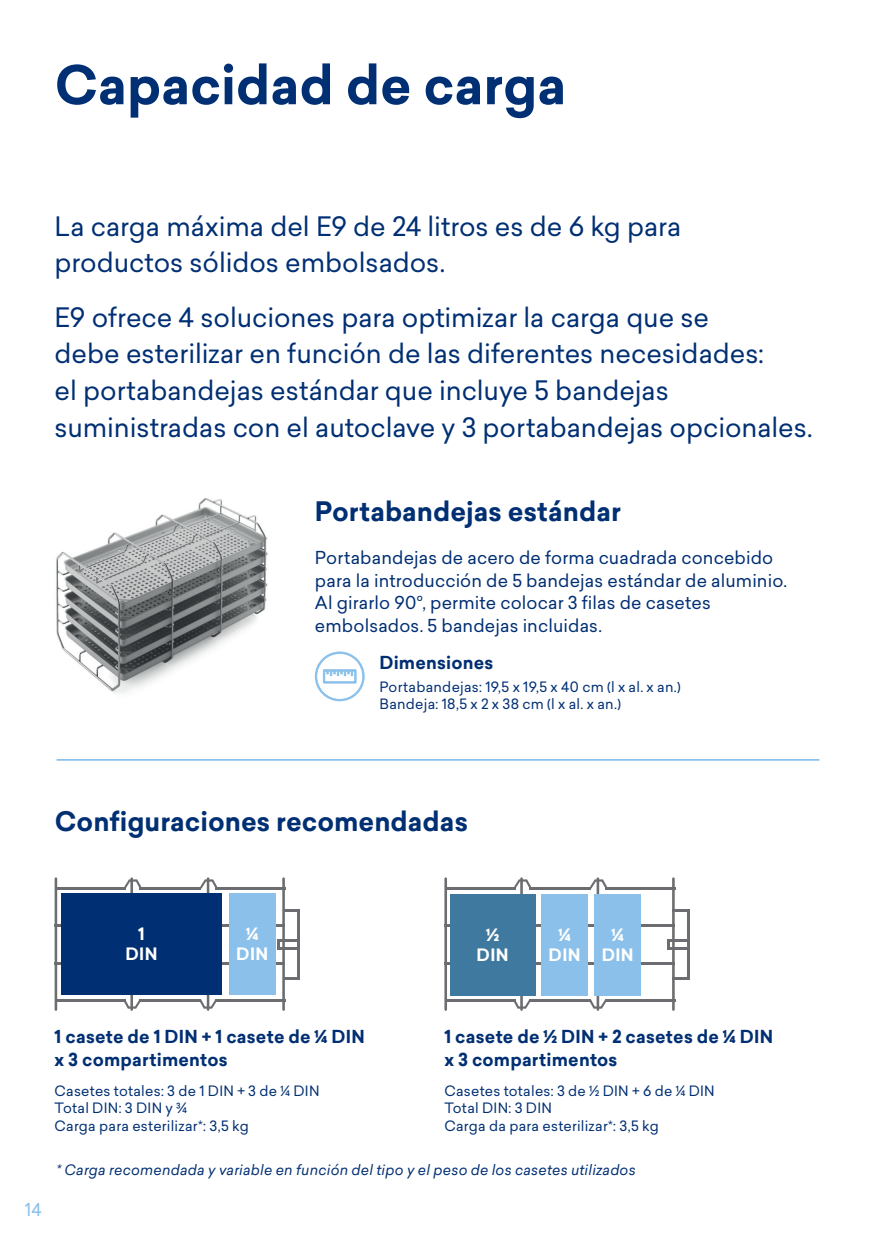
<style>
.page{position:relative;width:874px;height:1241px;background:#fff}
.page>*{position:absolute;margin:0;border:0;box-sizing:border-box;transform-origin:0 0}
.TITOLI_PAGINA_BLU{font:700 52.5px "Sailec";letter-spacing:-.005em;color:#002f73}
.t1{font:26.25px/36.8px "Sailec";letter-spacing:-.005em;color:#002f73}
.Titoli_Plus_15pt{font:700 26.25px "Sailec";color:#002f73}
.Testo_caratteristiche_8pt_bianco{font:17.5px/22.8px "Sailec";letter-spacing:.01em;color:#002f73}
.Caratteristiche_prodotto{font:700 17.5px/22.8px "Sailec";letter-spacing:.01em;color:#002f73}
.t2{font:17.5px "Sailec";color:#8ac0ea}
.t3{font:700 16.62px "Sailec";letter-spacing:.02em;color:#fff}
.Testo_caratteristiche_8pt{font:14px "Sailec";letter-spacing:.02em;color:#002f73}
.t4{font:italic 14px "Sailec";letter-spacing:.015em;color:#002f73}
</style>
<div class="page">
<img style="left:56px;top:498px;width:212px;height:196px">
<svg style="left:314px;top:651px;width:51px;height:50px"></svg>
<hr style="left:55px;top:962px;width:230px;height:2px;background:#6c6d70">
<hr style="left:55px;top:999px;width:70px;height:2px;background:#6c6d70">
<hr style="left:215px;top:999px;width:70px;height:2px;background:#6c6d70">
<hr style="left:139px;top:999px;width:62px;height:2px;background:#6c6d70">
<hr style="left:55px;top:886px;width:70px;height:3px;background:#6c6d70">
<hr style="left:215px;top:886px;width:70px;height:3px;background:#6c6d70">
<hr style="left:139px;top:886px;width:62px;height:3px;background:#6c6d70">
<hr style="left:55px;top:924px;width:230px;height:2px;background:#6c6d70">
<svg style="left:123px;top:999px;width:18px;height:9px"></svg>
<svg style="left:199px;top:999px;width:18px;height:9px"></svg>
<svg style="left:199px;top:879px;width:18px;height:9px"></svg>
<svg style="left:123px;top:879px;width:18px;height:9px"></svg>
<hr style="left:55px;top:877px;width:2px;height:133px;background:#6c6d70">
<hr style="left:282px;top:877px;width:3px;height:133px;background:#6c6d70">
<hr style="left:130px;top:877px;width:3px;height:133px;background:#6c6d70">
<hr style="left:207px;top:877px;width:2px;height:133px;background:#6c6d70">
<svg style="left:282px;top:977px;width:15px;height:2px"></svg>
<svg style="left:282px;top:909px;width:15px;height:2px"></svg>
<hr style="left:297px;top:909px;width:2px;height:70px;background:#6c6d70">
<svg style="left:277px;top:941px;width:3px;height:6px"></svg>
<hr style="left:277px;top:938px;width:21px;height:3px;background:#6c6d70">
<hr style="left:277px;top:947px;width:21px;height:2px;background:#6c6d70">
<div style="left:61px;top:893px;width:160px;height:101px;background:#002f73"></div>
<div style="left:229px;top:893px;width:46px;height:101px;background:#8ac0ea"></div>
<hr style="left:444px;top:962px;width:230px;height:2px;background:#6c6d70">
<hr style="left:444px;top:999px;width:71px;height:2px;background:#6c6d70">
<hr style="left:604px;top:999px;width:71px;height:2px;background:#6c6d70">
<hr style="left:529px;top:999px;width:61px;height:2px;background:#6c6d70">
<hr style="left:444px;top:886px;width:71px;height:3px;background:#6c6d70">
<hr style="left:604px;top:886px;width:71px;height:3px;background:#6c6d70">
<hr style="left:529px;top:886px;width:61px;height:3px;background:#6c6d70">
<hr style="left:444px;top:924px;width:230px;height:2px;background:#6c6d70">
<svg style="left:513px;top:999px;width:18px;height:9px"></svg>
<svg style="left:589px;top:999px;width:18px;height:9px"></svg>
<svg style="left:589px;top:879px;width:18px;height:9px"></svg>
<svg style="left:513px;top:879px;width:18px;height:9px"></svg>
<hr style="left:444px;top:877px;width:3px;height:133px;background:#6c6d70">
<hr style="left:671px;top:877px;width:3px;height:133px;background:#6c6d70">
<hr style="left:520px;top:877px;width:2px;height:133px;background:#6c6d70">
<hr style="left:596px;top:877px;width:3px;height:133px;background:#6c6d70">
<svg style="left:674px;top:977px;width:12px;height:2px"></svg>
<svg style="left:674px;top:909px;width:12px;height:2px"></svg>
<hr style="left:686px;top:909px;width:3px;height:70px;background:#6c6d70">
<svg style="left:667px;top:941px;width:2px;height:6px"></svg>
<hr style="left:667px;top:938px;width:20px;height:3px;background:#6c6d70">
<hr style="left:667px;top:947px;width:20px;height:2px;background:#6c6d70">
<div style="left:541px;top:894px;width:46px;height:101px;background:#8ac0ea"></div>
<div style="left:594px;top:894px;width:46px;height:101px;background:#8ac0ea"></div>
<div style="left:450px;top:894px;width:85px;height:101px;background:#40799f"></div>
<hr style="left:57px;top:758px;width:762px;height:2px;background:#8ac0ea">
<p class="TITOLI_PAGINA_BLU" style="left:55px;top:48px;width:513px">Capacidad de carga</p>
<p class="t1" style="left:55px;top:207px;width:628px">La carga máxima del E9 de 24 litros es de 6 kg para productos sólidos embolsados.</p>
<p class="t1" style="left:55px;top:298px;width:759px">E9 ofrece 4 soluciones para optimizar la carga que se<br>debe esterilizar en función de las diferentes necesidades:<br>el portabandejas estándar que incluye 5 bandejas suministradas con el autoclave y 3 portabandejas opcionales.</p>
<p class="Titoli_Plus_15pt" style="left:315px;top:493px;width:307px">Portabandejas estándar</p>
<p class="Testo_caratteristiche_8pt_bianco" style="left:315px;top:545px;width:473px">Portabandejas de acero de forma cuadrada concebido para la introducción de 5 bandejas estándar de aluminio.<br>Al girarlo 90°, permite colocar 3 filas de casetes embolsados. 5 bandejas incluidas.</p>
<p class="Caratteristiche_prodotto" style="left:379px;top:651px;width:115px">Dimensiones</p>
<p class="Testo_caratteristiche_8pt" style="left:379px;top:677px;width:303px">Portabandejas: 19,5 x 19,5 x 40 cm (l x al. x an.)</p>
<p class="Testo_caratteristiche_8pt" style="left:379px;top:694px;width:243px">Bandeja: 18,5 x 2 x 38 cm (l x al. x an.)</p>
<p class="Titoli_Plus_15pt" style="left:55px;top:803px;width:414px">Configuraciones recomendadas</p>
<p class="t3" style="left:138px;top:922px;width:8px">1</p>
<p class="t3" style="left:125px;top:942px;width:33px">DIN</p>
<p class="t3" style="left:246px;top:922px;width:14px">¼</p>
<p class="t3" style="left:236px;top:942px;width:33px">DIN</p>
<p class="t3" style="left:486px;top:923px;width:15px">½</p>
<p class="t3" style="left:476px;top:943px;width:33px">DIN</p>
<p class="t3" style="left:558px;top:923px;width:14px">¼</p>
<p class="t3" style="left:548px;top:943px;width:33px">DIN</p>
<p class="t3" style="left:611px;top:923px;width:14px">¼</p>
<p class="t3" style="left:601px;top:943px;width:33px">DIN</p>
<p class="t2" style="left:25px;top:1197px;width:18px">14</p>
<p class="Caratteristiche_prodotto" style="left:55px;top:1025px;width:311px">1 casete de 1 DIN + 1 casete de ¼ DIN x 3 compartimentos</p>
<p class="Testo_caratteristiche_8pt" style="left:55px;top:1080px;width:266px">Casetes totales: 3 de 1 DIN + 3 de ¼ DIN</p>
<p class="Testo_caratteristiche_8pt" style="left:55px;top:1098px;width:134px">Total DIN: 3 DIN y ¾</p>
<p class="Testo_caratteristiche_8pt" style="left:55px;top:1115px;width:195px">Carga para esterilizar*: 3,5 kg</p>
<p class="Caratteristiche_prodotto" style="left:444px;top:1025px;width:330px">1 casete de ½ DIN + 2 casetes de ¼ DIN x 3 compartimentos</p>
<p class="Testo_caratteristiche_8pt" style="left:444px;top:1080px;width:272px">Casetes totales: 3 de ½ DIN + 6 de ¼ DIN</p>
<p class="Testo_caratteristiche_8pt" style="left:444px;top:1098px;width:109px">Total DIN: 3 DIN</p>
<p class="Testo_caratteristiche_8pt" style="left:444px;top:1115px;width:216px">Carga da para esterilizar*: 3,5 kg</p>
<p class="t4" style="left:57px;top:1159px;width:580px">* Carga recomendada y variable en función del tipo y el peso de los casetes utilizados</p>
</div>
